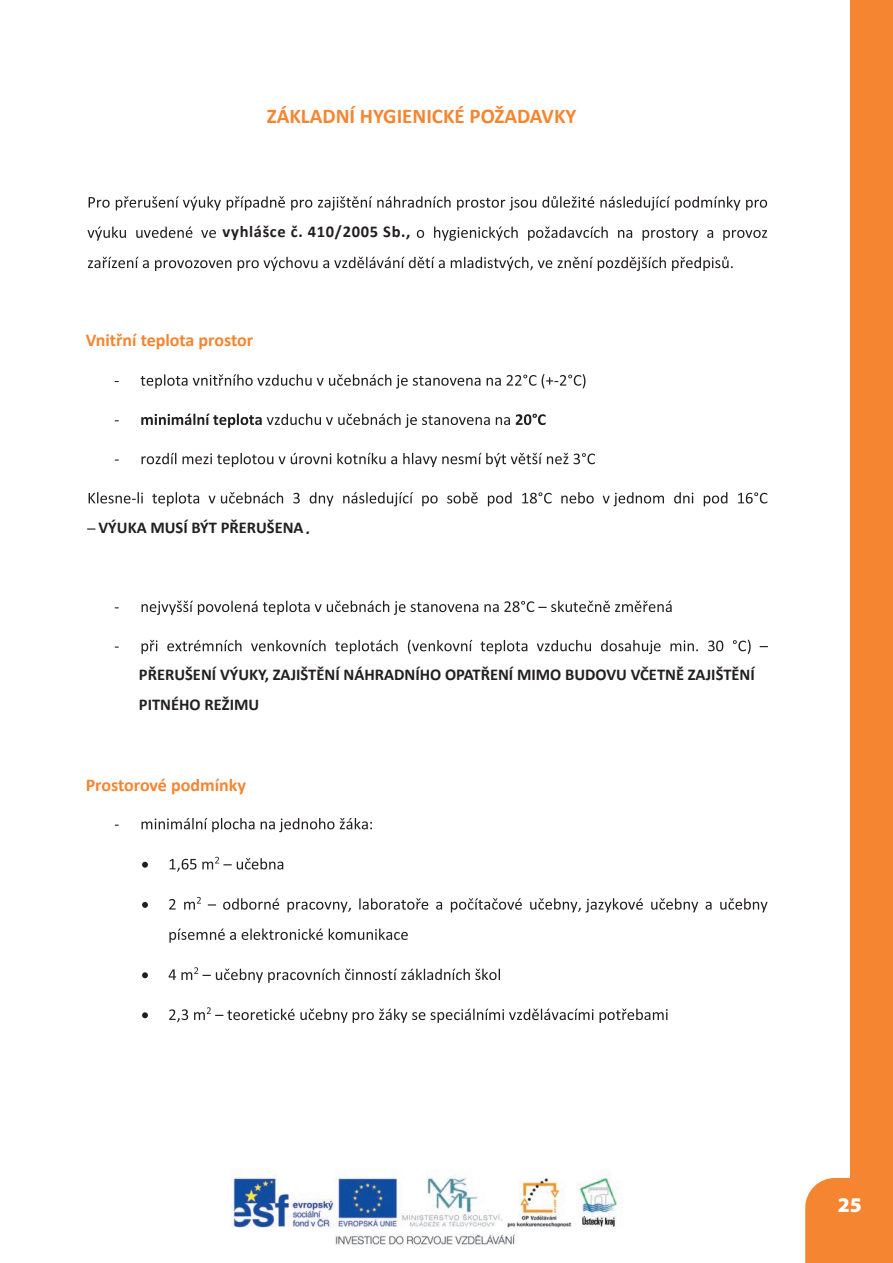
<style>
.page{position:relative;width:893px;height:1263px;background:#fff}
.page>*{position:absolute;margin:0;border:0;box-sizing:border-box;transform-origin:0 0}
.t1{font:700 21px "Calibri";color:#f58530}
.t2{font:900 21px "Myriad Pro";color:#fff}
.t3{font:700 18px "Calibri";color:#f58530}
.t4{font:700 16.5px/30px "Calibri";color:#231f20}
.t5{font:700 16.5px "Calibri";letter-spacing:.04em;color:#231f20}
.s1{font-style:italic}
</style>
<div class="page">
<div style="left:850px;top:0;width:43px;height:1263px;background:#f58530"></div>
<svg style="left:805px;top:1178px;width:45px;height:85px;background:#f58b3b"></svg>
<img style="left:231px;top:1170px;width:390px;height:75px">
<svg style="left:89px;top:196px;width:132px;height:14px"></svg>
<svg style="left:227px;top:196px;width:58px;height:14px"></svg>
<svg style="left:291px;top:196px;width:476px;height:14px"></svg>
<svg style="left:87px;top:226px;width:39px;height:15px"></svg>
<svg style="left:136px;top:226px;width:80px;height:12px"></svg>
<svg style="left:417px;top:226px;width:101px;height:15px"></svg>
<svg style="left:528px;top:226px;width:239px;height:15px"></svg>
<svg style="left:88px;top:256px;width:645px;height:15px"></svg>
<svg style="left:141px;top:374px;width:360px;height:15px"></svg>
<svg style="left:507px;top:374px;width:78px;height:14px"></svg>
<svg style="left:141px;top:413px;width:369px;height:15px"></svg>
<svg style="left:516px;top:414px;width:30px;height:11px"></svg>
<svg style="left:142px;top:453px;width:143px;height:14px"></svg>
<svg style="left:291px;top:453px;width:304px;height:14px"></svg>
<svg style="left:89px;top:492px;width:126px;height:14px"></svg>
<svg style="left:221px;top:492px;width:112px;height:14px"></svg>
<svg style="left:343px;top:492px;width:70px;height:14px"></svg>
<svg style="left:422px;top:492px;width:345px;height:14px"></svg>
<svg style="left:87px;top:528px;width:8px;height:2px"></svg>
<svg style="left:142px;top:601px;width:530px;height:14px"></svg>
<svg style="left:142px;top:640px;width:609px;height:14px"></svg>
<svg style="left:142px;top:818px;width:230px;height:14px"></svg>
<svg style="left:142px;top:862px;width:6px;height:6px"></svg>
<svg style="left:170px;top:859px;width:26px;height:13px"></svg>
<svg style="left:202px;top:857px;width:81px;height:12px"></svg>
<svg style="left:142px;top:902px;width:6px;height:6px"></svg>
<svg style="left:169px;top:897px;width:32px;height:12px"></svg>
<svg style="left:223px;top:898px;width:544px;height:14px"></svg>
<svg style="left:169px;top:928px;width:239px;height:15px"></svg>
<svg style="left:142px;top:972px;width:6px;height:6px"></svg>
<svg style="left:169px;top:967px;width:331px;height:16px"></svg>
<svg style="left:142px;top:1012px;width:6px;height:6px"></svg>
<svg style="left:169px;top:1007px;width:499px;height:16px"></svg>
<p class="t1" style="left:267px;top:103px;width:311px">ZÁKLADNÍ HYGIENICKÉ POŽADAVKY</p>
<p class="t5" style="left:223px;top:222px;width:189px">vyhlášce č. 410/2005 Sb.,</p>
<p class="t3" style="left:86px;top:329px;width:169px">Vnitřní teplota prostor</p>
<p class="t4" style="left:99px;top:512px;width:213px">VÝUKA MUSÍ BÝT PŘERUŠENA<span class="s1">.</span></p>
<p class="t4" style="left:139px;top:659px;width:617px">PŘERUŠENÍ VÝUKY, ZAJIŠTĚNÍ NÁHRADNÍHO OPATŘENÍ MIMO BUDOVU VČETNĚ ZAJIŠTĚNÍ<br>PITNÉHO REŽIMU</p>
<p class="t3" style="left:86px;top:773px;width:162px">Prostorové podmínky</p>
<p class="t2" style="left:838px;top:1191px;width:26px">25</p>
</div>
